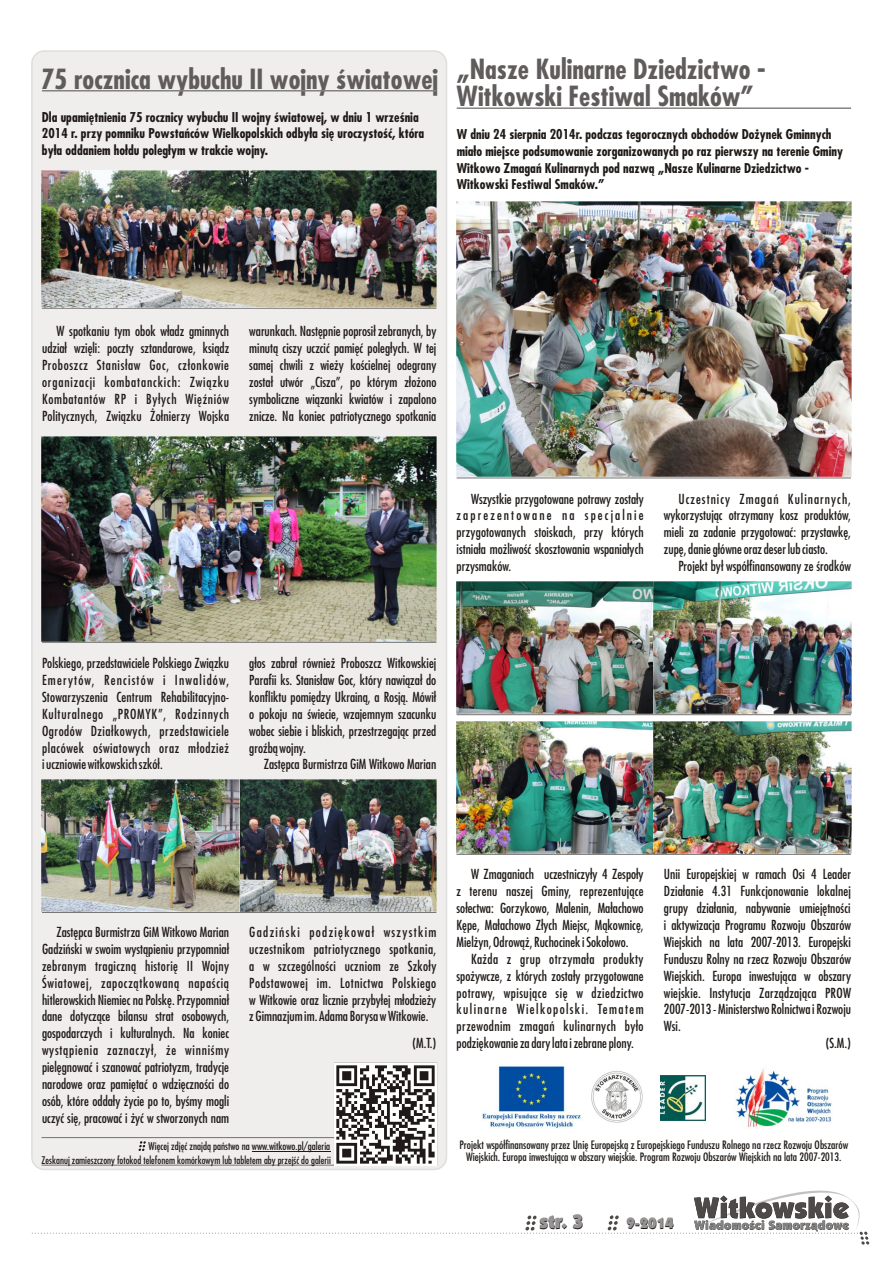
<style>
.page{position:relative;width:893px;height:1263px;background:#fff}
.page>*{position:absolute;margin:0;border:0;box-sizing:border-box;transform-origin:0 0}
.t1{font:700 27px/27.5px "Fujiyama";color:#615c5c}
.t2{font:900 19.5px "Kabel IT Cby BT";color:#1f1a17}
.t3{font:900 15px "Kabel IT Cby BT";color:#1f1a17}
.t4{font:13.5px/17px "Fujiyama";color:#1f1a17;text-align:justify}
.t5{font:700 13.2px/16.8px "Fujiyama";color:#1f1a17}
.t6{font:11.25px/12.8px "Fujiyama";color:#1f1a17;text-align:center}
.t7{font:10.5px "Fujiyama";color:#1f1a17}
.t8{font:10.2px "Fujiyama";color:#1f1a17}
</style>
<div class="page">
<div style="left:31px;top:50px;width:416px;height:1120px;background:#f0eded;border:2px solid #dedede;border-radius:12px"></div>
<svg style="left:32px;top:1190px;width:837px;height:54px"></svg>
<hr style="left:42px;top:90px;width:394px;height:2px;background:#828282">
<hr style="left:42px;top:912px;width:394px;height:1px;background:#737070">
<hr style="left:42px;top:308px;width:394px;height:1px;background:#737070">
<hr style="left:457px;top:107px;width:394px;height:2px;background:#828282">
<hr style="left:456px;top:854px;width:395px;height:1px;background:#737070">
<img style="left:482px;top:1066px;width:350px;height:63px">
<img style="left:585px;top:1069px;width:63px;height:57px">
<img style="left:661px;top:1075px;width:44px;height:45px">
<img style="left:456px;top:582px;width:395px;height:132px">
<img style="left:456px;top:721px;width:395px;height:132px">
<img style="left:456px;top:201px;width:395px;height:276px">
<hr style="left:457px;top:478px;width:394px;height:1px;background:#737070">
<hr style="left:456px;top:714px;width:395px;height:1px;background:#737070">
<img style="left:42px;top:171px;width:395px;height:136px">
<img style="left:42px;top:437px;width:395px;height:204px">
<img style="left:42px;top:779px;width:395px;height:132px">
<hr style="left:42px;top:1165px;width:394px;height:1px;background:#737070">
<svg style="left:334px;top:1063px;width:103px;height:102px"></svg>
<hr style="left:42px;top:1137px;width:292px;height:1px;background:#737070">
<svg style="left:138px;top:1141px;width:8px;height:10px"></svg>
<hr style="left:252px;top:1151px;width:78px;height:1px;background:#1f1a17">
<img style="left:337px;top:1065px;width:98px;height:98px">
<hr style="left:42px;top:642px;width:394px;height:1px;background:#737070">
<h1 class="t1" style="left:41px;top:69px;width:399px">75 rocznica wybuchu II wojny światowej</h1>
<p class="t5" style="left:42px;top:110px;width:384px">Dla upamiętnienia 75 rocznicy wybuchu II wojny światowej, w dniu 1 września<br>2014 r. przy pomniku Powstańców Wielkopolskich odbyła się uroczystość, która była oddaniem hołdu poległym w trakcie wojny.</p>
<h1 class="t1" style="left:457px;top:58px;width:311px">„Nasze Kulinarne Dziedzictwo -<br>Witkowski Festiwal Smaków”</h1>
<p class="t5" style="left:457px;top:127px;width:388px">W dniu 24 sierpnia 2014r. podczas tegorocznych obchodów Dożynek Gminnych miało miejsce podsumowanie zorganizowanych po raz pierwszy na terenie Gminy Witkowo Zmagań Kulinarnych pod nazwą „Nasze Kulinarne Dziedzictwo - Witkowski Festiwal Smaków.”</p>
<p class="t4" style="left:42px;top:324px;width:189px;text-indent:14px">W spotkaniu tym obok władz gminnych udział wzięli: poczty sztandarowe, ksiądz Proboszcz Stanisław Goc, członkowie organizacji kombatanckich: Związku Kombatantów RP i Byłych Więźniów Politycznych, Związku Żołnierzy Wojska</p>
<p class="t4" style="left:249px;top:324px;width:189px">warunkach. Następnie poprosił zebranych, by minutą ciszy uczcić pamięć poległych. W tej samej chwili z wieży kościelnej odegrany został utwór „Cisza”, po którym złożono symboliczne wiązanki kwiatów i zapalono znicze. Na koniec patriotycznego spotkania</p>
<p class="t4" style="left:457px;top:491px;width:189px;text-indent:14px">Wszystkie przygotowane potrawy zostały zaprezentowane na specjalnie przygotowanych stoiskach, przy których istniała możliwość skosztowania wspaniałych przysmaków.</p>
<p class="t4" style="left:664px;top:491px;width:189px;text-indent:14px">Uczestnicy Zmagań Kulinarnych, wykorzystując otrzymany kosz produktów, mieli za zadanie przygotować: przystawkę, zupę, danie główne oraz deser lub ciasto.</p>
<p class="t4" style="left:678px;top:559px;width:174px">Projekt był współfinansowany ze środków</p>
<p class="t4" style="left:42px;top:656px;width:189px">Polskiego, przedstawiciele Polskiego Związku Emerytów, Rencistów i Inwalidów, Stowarzyszenia Centrum Rehabilitacyjno-Kulturalnego „PROMYK”, Rodzinnych Ogrodów Działkowych, przedstawiciele placówek oświatowych oraz młodzież iuczniowie witkowskich szkół.</p>
<p class="t4" style="left:249px;top:656px;width:189px">głos zabrał również Proboszcz Witkowskiej Parafii ks. Stanisław Goc, który nawiązał do konfliktu pomiędzy Ukrainą, a Rosją. Mówił o pokoju na świecie, wzajemnym szacunku wobec siebie i bliskich, przestrzegając przed groźbą wojny.</p>
<p class="t4" style="left:264px;top:757px;width:174px">Zastępca Burmistrza GiM Witkowo Marian</p>
<p class="t4" style="left:42px;top:924px;width:189px;text-indent:14px">Zastępca Burmistrza GiM Witkowo Marian Gadziński w swoim wystąpieniu przypomniał zebranym tragiczną historię II Wojny Światowej, zapoczątkowaną napaścią hitlerowskich Niemiec na Polskę. Przypomniał dane dotyczące bilansu strat osobowych, gospodarczych i kulturalnych. Na koniec wystąpienia zaznaczył, że winniśmy pielęgnować i szanować patriotyzm, tradycje narodowe oraz pamiętać o wdzięczności do osób, które oddały życie po to, byśmy mogli uczyć się, pracować i żyć w stworzonych nam</p>
<p class="t4" style="left:249px;top:924px;width:189px">Gadziński podziękował wszystkim uczestnikom patriotycznego spotkania, a w szczególności uczniom ze Szkoły Podstawowej im. Lotnictwa Polskiego w Witkowie oraz licznie przybyłej młodzieży z Gimnazjum im. Adama Borysa w Witkowie.</p>
<p class="t4" style="left:412px;top:1035px;width:25px">(M.T.)</p>
<p class="t7" style="left:149px;top:1142px;width:183px">Więcej zdjęć znajdą państwo na www.witkowo.pl/galeria</p>
<p class="t8" style="left:42px;top:1156px;width:291px">Zeskanuj zamieszczony fotokod telefonem komórkowym lub tabletem aby przejść do galerii</p>
<p class="t4" style="left:457px;top:867px;width:189px;text-indent:14px">W Zmaganiach uczestniczyły 4 Zespoły z terenu naszej Gminy, reprezentujące sołectwa: Gorzykowo, Malenin, Małachowo Kępe, Małachowo Złych Miejsc, Mąkownicę, Mielżyn, Odrowąż, Ruchocinek i Sokołowo.</p>
<p class="t4" style="left:456px;top:951px;width:189px;text-indent:14px">Każda z grup otrzymała produkty spożywcze, z których zostały przygotowane potrawy, wpisujące się w dziedzictwo kulinarne Wielkopolski. Tematem przewodnim zmagań kulinarnych było podziękowanie za dary lata i zebrane plony.</p>
<p class="t4" style="left:664px;top:867px;width:189px">Unii Europejskiej w ramach Osi 4 Leader</p>
<p class="t4" style="left:664px;top:884px;width:189px">Działanie 4.31 Funkcjonowanie lokalnej</p>
<p class="t4" style="left:664px;top:900px;width:188px">grupy działania, nabywanie umiejętności</p>
<p class="t4" style="left:664px;top:917px;width:189px">i aktywizacja Programu Rozwoju Obszarów</p>
<p class="t4" style="left:664px;top:934px;width:189px">Wiejskich na lata 2007-2013. Europejski</p>
<p class="t4" style="left:664px;top:951px;width:189px">Funduszu Rolny na rzecz Rozwoju Obszarów</p>
<p class="t4" style="left:664px;top:968px;width:189px">Wiejskich. Europa inwestująca w obszary</p>
<p class="t4" style="left:664px;top:985px;width:189px">wiejskie. Instytucja Zarządzająca PROW</p>
<p class="t4" style="left:664px;top:1002px;width:189px">2007-2013 - Ministerstwo Rolnictwa i Rozwoju</p>
<p class="t4" style="left:664px;top:1019px;width:18px">Wsi.</p>
<p class="t4" style="left:826px;top:1036px;width:27px">(S.M.)</p>
<p class="t6" style="left:459px;top:1139px;width:390px">Projekt współfinansowany przez Unię Europejską z Europejskiego Funduszu Rolnego na rzecz Rozwoju Obszarów<br>Wiejskich. Europa inwestująca w obszary wiejskie. Program Rozwoju Obszarów Wiejskich na lata 2007-2013.</p>
<h2 class="t2" style="left:540px;top:1214px;width:46px">str. 3</h2>
<p class="t3" style="left:627px;top:1218px;width:49px">9-2014</p>
</div>
